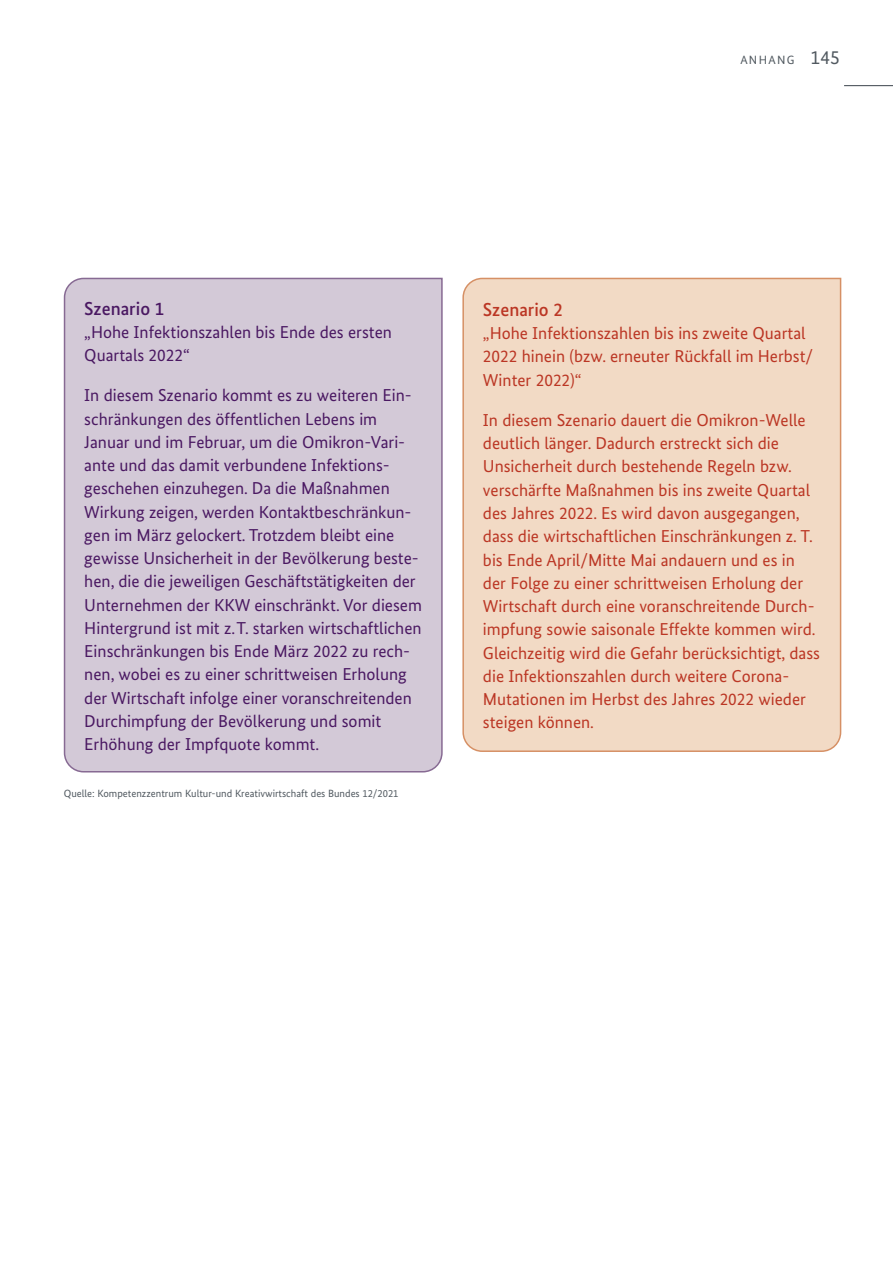
<style>
.page{position:relative;width:893px;height:1263px;background:#fff}
.page>*{position:absolute;margin:0;border:0;box-sizing:border-box;transform-origin:0 0}
.t1{font:500 18.75px "Bundes Sans";color:#4a1862}
.t2{font:500 18.75px "Bundes Sans";color:#bb3624}
.t3{font:17.25px/23.2px "Bundes Sans";color:#4a1862}
.t4{font:17.25px/23.2px "Bundes Sans";color:#bb3624}
.t5{font:12px "Bundes Sans";letter-spacing:.11em;color:#515960}
.t6{font:10.5px "Bundes Sans";color:#515960}
.s1{font-size:19.5px}
</style>
<div class="page">
<hr style="left:844px;top:85px;width:49px;height:1px;background:#515960">
<div style="left:63px;top:277px;width:380px;height:496px;background:#d3c9d7"></div>
<div style="left:462px;top:277px;width:380px;height:475px;background:#f2dac5"></div>
<p class="t5" style="left:740px;top:52px;width:101px">ANHANG <span class="s1">145</span></p>
<h4 class="t1" style="left:84px;top:297px;width:81px">Szenario 1</h4>
<p class="t3" style="left:84px;top:320px;width:309px">„Hohe Infektionszahlen bis Ende des ersten<br>Quartals 2022“</p>
<p class="t3" style="left:84px;top:384px;width:339px">In diesem Szenario kommt es zu weiteren Ein&shy;schränkungen des öffentlichen Lebens im Januar und im Februar, um die Omikron-Vari&shy;ante und das damit verbundene Infektions&shy;geschehen einzuhegen. Da die Maßnahmen Wirkung zeigen, werden Kontaktbeschränkun&shy;gen im März gelockert. Trotzdem bleibt eine gewisse Unsicherheit in der Bevölkerung beste&shy;hen, die die jeweiligen Geschäftstätigkeiten der Unternehmen der KKW einschränkt. Vor diesem Hintergrund ist mit z.T. starken wirtschaftlichen Einschränkungen bis Ende März 2022 zu rech&shy;nen, wobei es zu einer schrittweisen Erholung der Wirtschaft infolge einer voranschreitenden Durchimpfung der Bevölkerung und somit Erhöhung der Impfquote kommt.</p>
<p class="t6" style="left:64px;top:787px;width:336px">Quelle: Kompetenzzentrum Kultur-und Kreativwirtschaft des Bundes 12/2021</p>
<p class="t2" style="left:483px;top:298px;width:81px">Szenario 2</p>
<p class="t4" style="left:483px;top:321px;width:332px">„Hohe Infektionszahlen bis ins zweite Quartal<br>2022 hinein (bzw. erneuter Rückfall im Herbst/<br>Winter 2022)“</p>
<p class="t4" style="left:483px;top:408px;width:339px">In diesem Szenario dauert die Omikron-Welle deutlich länger. Dadurch erstreckt sich die Unsicherheit durch bestehende Regeln bzw. verschärfte Maßnahmen bis ins zweite Quartal des Jahres 2022. Es wird davon ausgegangen, dass die wirtschaftlichen Einschränkungen z. T. bis Ende April/Mitte Mai andauern und es in der Folge zu einer schrittweisen Erholung der Wirtschaft durch eine voranschreitende Durch&shy;impfung sowie saisonale Effekte kommen wird.<br>Gleichzeitig wird die Gefahr berücksichtigt, dass die Infektionszahlen durch weitere Corona-Mutationen im Herbst des Jahres 2022 wieder steigen können.</p>
</div>
